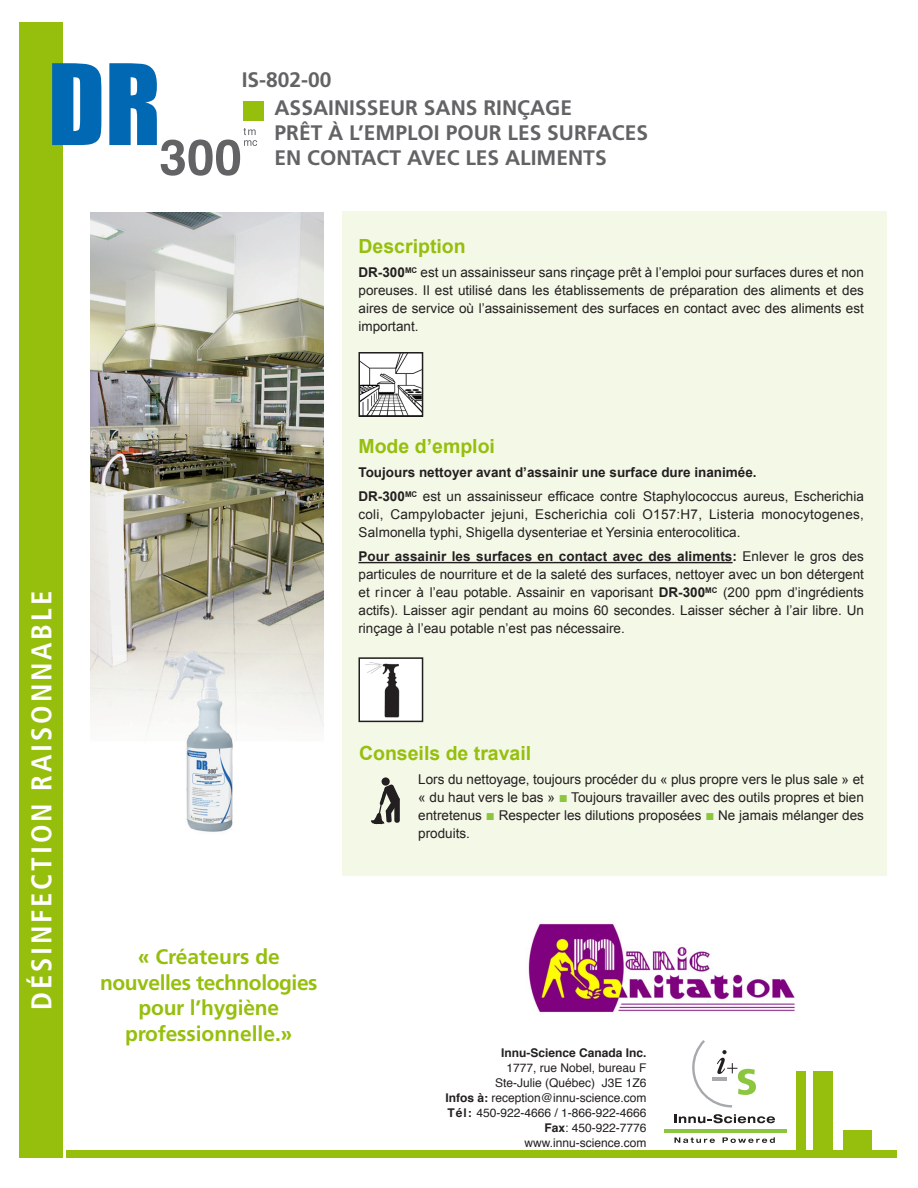
<style>
.page{position:relative;width:918px;height:1188px;background:#fff}
.page>*{position:absolute;margin:0;border:0;box-sizing:border-box;transform-origin:0 0}
.t1{font:103.5px "Impact";color:#0168b3}
.t2{font:700 condensed 28.5px "Frutiger LT Std";letter-spacing:.1em;color:#fff}
.t3{font:700 21px "Frutiger LT Std";color:#636366}
.t4{font:700 21px/25.5px "Frutiger LT Std";letter-spacing:-.01em;color:#96bf0d;text-align:center}
.t5{font:700 19.5px "Arial";color:#96bf0d}
.t6{font:13.5px/18px "Arial";color:#231f20;text-align:justify}
.t7{font:700 13.5px "Arial";color:#231f20}
.t8{font:12px/15px "Helvetica";color:#231f20}
.t9{font:700 12px "Helvetica";color:#231f20}
.s1{font-weight:700}
.s2{font-weight:700;font-size:15px;color:#8bc63e}
</style>
<div class="page">
<div style="left:342px;top:212px;width:544px;height:664px;background:#f4f8e7"></div>
<hr style="left:358px;top:562px;width:375px;height:1px;background:#231f20">
<div style="left:66px;top:1151px;width:830px;height:7px;background:#96bf0d"></div>
<div style="left:843px;top:1130px;width:29px;height:24px;background:#96bf0d"></div>
<div style="left:813px;top:1071px;width:19px;height:85px;background:#96bf0d"></div>
<div style="left:796px;top:1071px;width:10px;height:83px;background:#96bf0d"></div>
<hr style="left:664px;top:1129px;width:123px;height:3px;background:#8bc63e">
<svg style="left:674px;top:1114px;width:101px;height:9px"></svg>
<svg style="left:692px;top:1040px;width:64px;height:68px"></svg>
<svg style="left:674px;top:1137px;width:41px;height:6px"></svg>
<svg style="left:723px;top:1137px;width:52px;height:6px"></svg>
<div style="left:243px;top:101px;width:20px;height:20px;background:#96bf0d"></div>
<div style="left:20px;top:22px;width:43px;height:1136px;background:#96bf0d"></div>
<img style="left:90px;top:212px;width:234px;height:620px">
<svg style="left:161px;top:128px;width:96px;height:48px"></svg>
<div style="left:382px;top:777px;width:8px;height:9px;background:#231f20;border-radius:50%"></div>
<svg style="left:371px;top:783px;width:29px;height:42px"></svg>
<img style="left:361px;top:660px;width:59px;height:59px">
<div style="left:358px;top:657px;width:65px;height:65px;border:2px solid #231f20"></div>
<img style="left:361px;top:355px;width:59px;height:59px">
<div style="left:358px;top:352px;width:65px;height:65px;border:2px solid #231f20"></div>
<img style="left:528px;top:922px;width:268px;height:91px">
<h1 class="t1" style="left:48px;top:24px;width:115px">DR</h1>
<p class="t3" style="left:242px;top:68px;width:91px">IS-802-00</p>
<p class="t3" style="left:274px;top:95px;width:299px">ASSAINISSEUR SANS RINÇAGE</p>
<p class="t3" style="left:274px;top:120px;width:375px">PRÊT À L’EMPLOI POUR LES SURFACES</p>
<p class="t3" style="left:274px;top:146px;width:334px">EN CONTACT AVEC LES ALIMENTS</p>
<p class="t5" style="left:358px;top:234px;width:109px">Description</p>
<p class="t6" style="left:358px;top:264px;width:507px"><span class="s1">DR-300</span><sup>MC</sup> est un assainisseur sans rinçage prêt à l’emploi pour surfaces dures et non poreuses. Il est utilisé dans les établissements de préparation des aliments et des aires de service où l’assainissement des surfaces en contact avec des aliments est important.</p>
<p class="t2" style="left:25px;top:1010px;width:420px;rotate:-90deg">DÉSINFECTION RAISONNABLE</p>
<p class="t5" style="left:358px;top:433px;width:138px">Mode d’emploi</p>
<p class="t7" style="left:358px;top:464px;width:400px">Toujours nettoyer avant d’assainir une surface dure inanimée.</p>
<p class="t6" style="left:358px;top:488px;width:507px"><span class="s1">DR-300</span><sup>MC</sup> est un assainisseur efficace contre Staphylococcus aureus, Escherichia coli, Campylobacter jejuni, Escherichia coli O157:H7, Listeria monocytogenes, Salmonella typhi, Shigella dysenteriae et Yersinia enterocolitica.</p>
<p class="t6" style="left:358px;top:548px;width:507px"><span class="s1">Pour assainir les surfaces en contact avec des aliments:</span> Enlever le gros des particules de nourriture et de la saleté des surfaces, nettoyer avec un bon détergent et rincer à l’eau potable. Assainir en vaporisant <span class="s1">DR-300</span><sup>MC</sup> (200 ppm d’ingrédients actifs). Laisser agir pendant au moins 60 secondes. Laisser sécher à l’air libre. Un rinçage à l’eau potable n’est pas nécessaire.</p>
<p class="t4" style="left:100px;top:944px;width:219px">« Créateurs de nouvelles technologies pour l’hygiène professionnelle.»</p>
<p class="t5" style="left:359px;top:741px;width:174px">Conseils de travail</p>
<p class="t6" style="left:418px;top:771px;width:447px">Lors du nettoyage, toujours procéder du « plus propre vers le plus sale » et « du haut vers le bas » <span class="s2">■</span> Toujours travailler avec des outils propres et bien entretenus <span class="s2">■</span> Respecter les dilutions proposées <span class="s2">■</span> Ne jamais mélanger des produits.</p>
<p class="t9" style="left:501px;top:1043px;width:147px">Innu-Science Canada Inc.</p>
<p class="t8" style="left:506px;top:1061px;width:142px">1777, rue Nobel, bureau F</p>
<p class="t8" style="left:495px;top:1076px;width:153px">Ste-Julie (Québec) J3E 1Z6</p>
<p class="t8" style="left:446px;top:1091px;width:202px"><span class="s1">Infos à:</span> reception@innu-science.com<br><span class="s1">Tél:</span> 450-922-4666 / 1-866-922-4666</p>
<p class="t8" style="left:544px;top:1121px;width:104px"><span class="s1">Fax</span>: 450-922-7776</p>
<p class="t8" style="left:524px;top:1136px;width:124px">www.innu-science.com</p>
</div>
